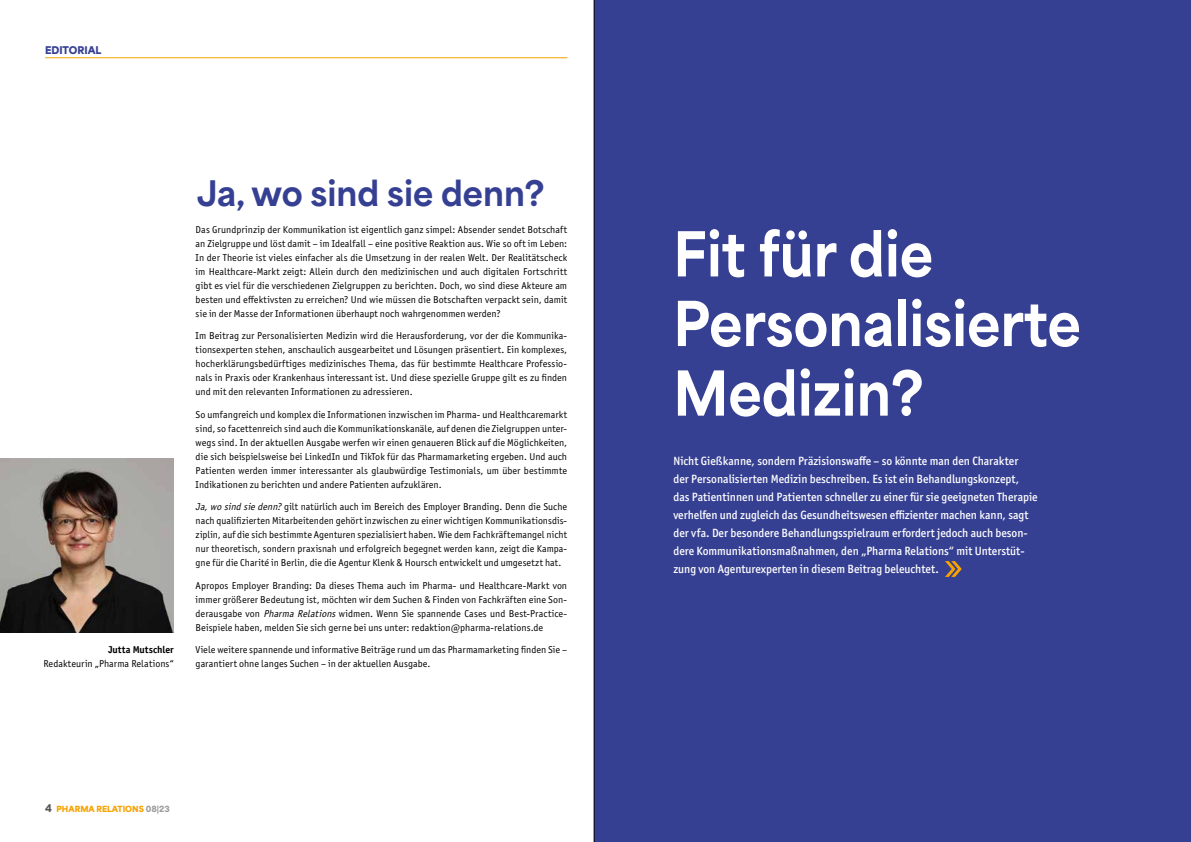
<style>
.page{position:relative;width:1191px;height:842px;background:#fff}
.page>*{position:absolute;margin:0;border:0;box-sizing:border-box;transform-origin:0 0}
.t1{font:800 58px/69.6px "Area Normal";color:#fff;scale:.93 1}
.t2{font:800 33px "Area Normal";color:#364093}
.t3{font:500 12px/18px "Officina Sans ITC Pro";color:#fff}
.t4{font:10px/14px "Officina Sans ITC Pro";letter-spacing:.005em;color:#000;text-align:justify}
.t5{font:700 10px "Officina Sans ITC Pro";color:#000}
.t6{font:900 10px "Area Normal";color:#364093}
.t7{font:900 8px "Area Normal";color:#f7a200}
.s1{font-style:italic}
.s2{font-size:10px;color:#555756}
.s3{color:#9d9e9e}
</style>
<div class="page">
<hr style="left:45px;top:57px;width:522px;height:1px;background:#f7a200">
<div style="left:593px;top:0;width:598px;height:842px;background:#364093"></div>
<svg style="left:945px;top:561px;width:16px;height:16px"></svg>
<img style="left:0;top:458px;width:174px;height:174px">
<p class="t6" style="left:45px;top:41px;width:58px">EDITORIAL</p>
<p class="t5" style="left:108px;top:643px;width:67px">Jutta Mutschler</p>
<p class="t4" style="left:43px;top:656px;width:132px">Redakteurin „Pharma Relations“</p>
<h2 class="t2" style="left:197px;top:164px;width:349px">Ja, wo sind sie denn?</h2>
<p class="t4" style="left:196px;top:222px;width:373px">Das Grundprinzip der Kommunikation ist eigentlich ganz simpel: Absender sendet Botschaft an Zielgruppe und löst damit – im Idealfall – eine positive Reaktion aus. Wie so oft im Leben:<br>In der Theorie ist vieles einfacher als die Umsetzung in der realen Welt. Der Realitätscheck im Healthcare-Markt zeigt: Allein durch den medizinischen und auch digitalen Fortschritt gibt es viel für die verschiedenen Zielgruppen zu berichten. Doch, wo sind diese Akteure am besten und effektivsten zu erreichen? Und wie müssen die Botschaften verpackt sein, damit sie in der Masse der Informationen überhaupt noch wahrgenommen werden?</p>
<p class="t4" style="left:196px;top:329px;width:373px">Im Beitrag zur Personalisierten Medizin wird die Herausforderung, vor der die Kommunika&shy;tionsexperten stehen, anschaulich ausgearbeitet und Lösungen präsentiert. Ein komplexes, hocherklärungsbedürftiges medizinisches Thema, das für bestimmte Healthcare Professio&shy;nals in Praxis oder Krankenhaus interessant ist. Und diese spezielle Gruppe gilt es zu finden und mit den relevanten Informationen zu adressieren.</p>
<p class="t4" style="left:196px;top:407px;width:373px">So umfangreich und komplex die Informationen inzwischen im Pharma- und Healthcaremarkt sind, so facettenreich sind auch die Kommunikationskanäle, auf denen die Zielgruppen unter&shy;wegs sind. In der aktuellen Ausgabe werfen wir einen genaueren Blick auf die Möglichkeiten, die sich beispielsweise bei LinkedIn und TikTok für das Pharmamarketing ergeben. Und auch Patienten werden immer interessanter als glaubwürdige Testimonials, um über bestimmte Indikationen zu berichten und andere Patienten aufzuklären.</p>
<p class="t4" style="left:196px;top:500px;width:373px"><span class="s1">Ja,wo sind siedenn?</span>gilt natürlich auch im Bereich des Employer Branding. Denn die Suche nach qualifizierten Mitarbeitenden gehört inzwischen zu einer wichtigen Kommunikationsdis&shy;ziplin, auf die sich bestimmte Agenturen spezialisiert haben. Wie dem Fachkräftemangel nicht nur theoretisch, sondern praxisnah und erfolgreich begegnet werden kann, zeigt die Kampa&shy;gne für die Charité in Berlin, die die Agentur Klenk &amp; Hoursch entwickelt und umgesetzt hat.</p>
<p class="t4" style="left:196px;top:578px;width:373px">Apropos Employer Branding: Da dieses Thema auch im Pharma- und Healthcare-Markt von immer größerer Bedeutung ist, möchten wir dem Suchen &amp; Finden von Fachkräften eine Son&shy;derausgabe von <span class="s1">Pharma Relations</span> widmen. Wenn Sie spannende Cases und Best-Practice-Beispiele haben, melden Sie sich gerne bei uns unter: redaktion@pharma-relations.de</p>
<p class="t4" style="left:196px;top:643px;width:373px">Viele weitere spannende und informative Beiträge rund um das Pharmamarketing finden Sie – garantiert ohne langes Suchen – in der aktuellen Ausgabe.</p>
<p class="t7" style="left:45px;top:802px;width:126px"><span class="s2">4</span> PHARMA RELATIONS <span class="s3">08|23</span></p>
<h1 class="t1" style="left:673px;top:213px;width:439px">Fit für die<br>Personalisierte<br>Medizin?</h1>
<p class="t3" style="left:673px;top:452px;width:366px">Nicht Gießkanne, sondern Präzisionswaffe – so könnte man den Charakter<br>der Personalisierten Medizin beschreiben. Es ist ein Behandlungskonzept, das Patientinnen und Patienten schneller zu einer für sie geeigneten Therapie verhelfen und zugleich das Gesundheitswesen effizienter machen kann, sagt der vfa. Der besondere Behandlungsspielraum erfordert jedoch auch beson&shy;dere Kommunikationsmaßnahmen, den „Pharma Relations“ mit Unterstüt&shy;zung von Agenturexperten in diesem Beitrag beleuchtet.</p>
</div>
